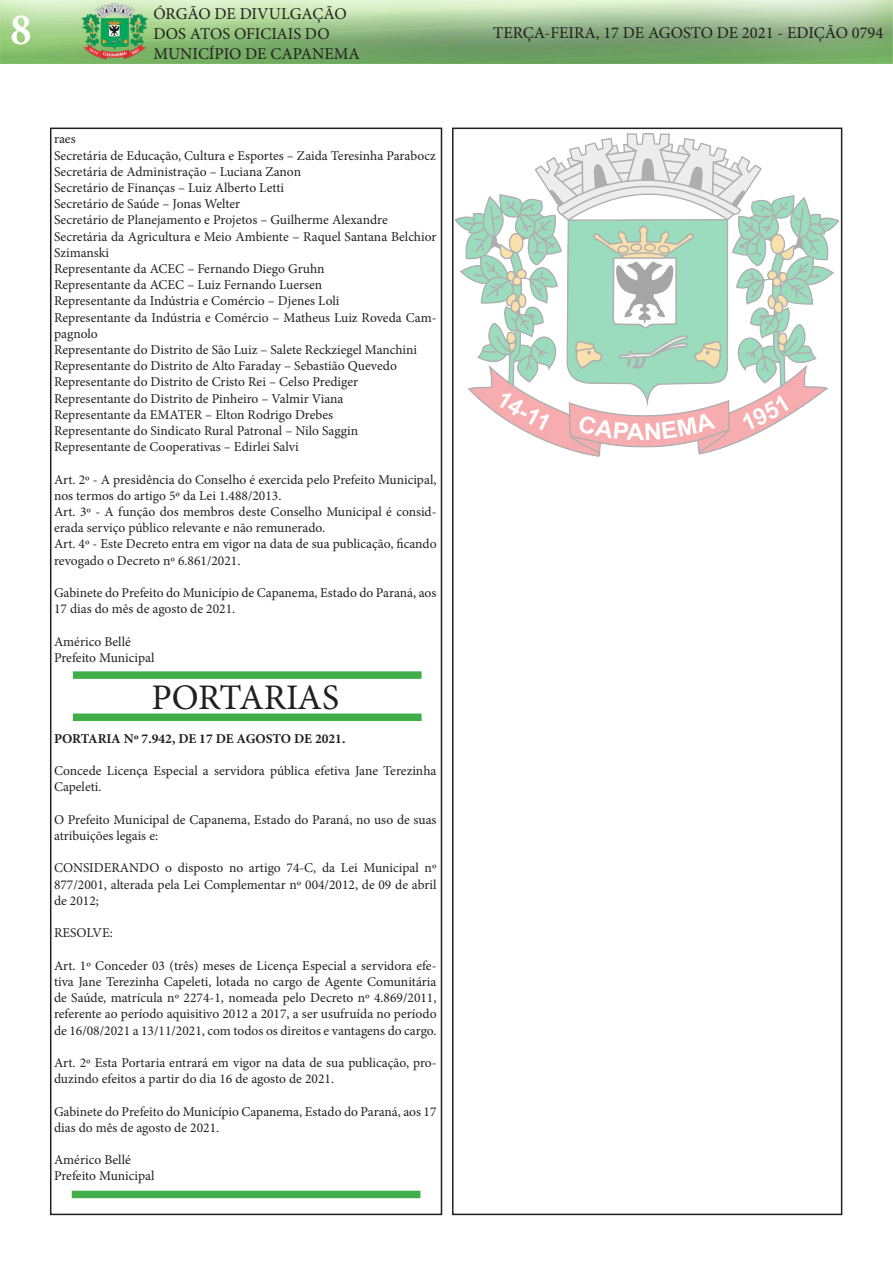
<style>
.page{position:relative;width:893px;height:1263px;background:#fff}
.page>*{position:absolute;margin:0;border:0;box-sizing:border-box;transform-origin:0 0}
.t1{font:700 condensed 45px "Minion Pro";color:#fff}
.t2{font:36px "Minion Pro";letter-spacing:-.005em;color:#231f20}
.t3{font:16.5px/19.8px "Minion Pro";color:#231f20}
.t4{font:13.5px/16.2px "Minion Pro";color:#231f20}
.t5{font:700 13.5px "Minion Pro";color:#231f20}
</style>
<div class="page">
<div style="left:50px;top:128px;width:392px;height:1087px;border:2px solid #231f20"></div>
<img style="left:0;top:0;width:893px;height:64px">
<div style="left:452px;top:128px;width:390px;height:1087px;border:2px solid #231f20"></div>
<div style="left:72px;top:1191px;width:348px;height:7px;background:#40ae49"></div>
<img style="left:455px;top:133px;width:383px;height:323px">
<div style="left:73px;top:671px;width:349px;height:8px;background:#40ae49"></div>
<div style="left:73px;top:713px;width:349px;height:8px;background:#40ae49"></div>
<h1 class="t1" style="left:11px;top:-1px;width:22px">8</h1>
<p class="t3" style="left:153px;top:4px;width:208px">ÓRGÃO DE DIVULGAÇÃO<br>DOS ATOS OFICIAIS DO<br>MUNICÍPIO DE CAPANEMA</p>
<p class="t4" style="left:54px;top:131px;width:23px">raes</p>
<p class="t4" style="left:54px;top:147px;width:383px">Secretária de Educação, Cultura e Esportes – Zaida Teresinha Parabocz</p>
<p class="t4" style="left:54px;top:163px;width:249px">Secretária de Administração – Luciana Zanon</p>
<p class="t4" style="left:54px;top:180px;width:232px">Secretário de Finanças – Luiz Alberto Letti</p>
<p class="t4" style="left:54px;top:196px;width:188px">Secretário de Saúde – Jonas Welter</p>
<p class="t4" style="left:54px;top:212px;width:335px">Secretário de Planejamento e Projetos – Guilherme Alexandre</p>
<p class="t4" style="left:54px;top:228px;width:384px">Secretária da Agricultura e Meio Ambiente – Raquel Santana Belchior<br>Szimanski</p>
<p class="t4" style="left:54px;top:261px;width:272px">Representante da ACEC – Fernando Diego Gruhn</p>
<p class="t4" style="left:54px;top:277px;width:270px">Representante da ACEC – Luiz Fernando Luersen</p>
<p class="t4" style="left:54px;top:293px;width:287px">Representante da Indústria e Comércio – Djenes Loli</p>
<p class="t4" style="left:54px;top:309px;width:384px">Representante da Indústria e Comércio – Matheus Luiz Roveda Cam&shy;pagnolo</p>
<p class="t4" style="left:54px;top:342px;width:365px">Representante do Distrito de São Luiz – Salete Reckziegel Manchini</p>
<p class="t4" style="left:54px;top:358px;width:344px">Representante do Distrito de Alto Faraday – Sebastião Quevedo</p>
<p class="t4" style="left:54px;top:374px;width:306px">Representante do Distrito de Cristo Rei – Celso Prediger</p>
<p class="t4" style="left:54px;top:390px;width:291px">Representante do Distrito de Pinheiro – Valmir Viana</p>
<p class="t4" style="left:54px;top:406px;width:281px">Representante da EMATER – Elton Rodrigo Drebes</p>
<p class="t4" style="left:54px;top:423px;width:306px">Representante do Sindicato Rural Patronal – Nilo Saggin</p>
<p class="t4" style="left:54px;top:439px;width:246px">Representante de Cooperativas – Edirlei Salvi</p>
<p class="t4" style="left:54px;top:471px;width:384px">Art. 2º - A presidência do Conselho é exercida pelo Prefeito Municipal, nos termos do artigo 5º da Lei 1.488/2013.</p>
<p class="t4" style="left:54px;top:504px;width:384px">Art. 3º - A função dos membros deste Conselho Municipal é consid&shy;erada serviço público relevante e não remunerado.</p>
<p class="t4" style="left:54px;top:536px;width:384px">Art. 4º - Este Decreto entra em vigor na data de sua publicação, ficando revogado o Decreto nº 6.861/2021.</p>
<p class="t4" style="left:54px;top:585px;width:384px">Gabinete do Prefeito do Município de Capanema, Estado do Paraná, aos<br>17 dias do mês de agosto de 2021.</p>
<p class="t4" style="left:54px;top:633px;width:78px">Américo Bellé</p>
<p class="t4" style="left:54px;top:649px;width:102px">Prefeito Municipal</p>
<p class="t2" style="left:151px;top:673px;width:189px">PORTARIAS</p>
<p class="t5" style="left:54px;top:729px;width:293px">PORTARIA Nº 7.942, DE 17 DE AGOSTO DE 2021.</p>
<p class="t4" style="left:54px;top:763px;width:384px">Concede Licença Especial a servidora pública efetiva Jane Terezinha<br>Capeleti.</p>
<p class="t4" style="left:54px;top:811px;width:384px">O Prefeito Municipal de Capanema, Estado do Paraná, no uso de suas atribuições legais e:</p>
<p class="t4" style="left:54px;top:860px;width:384px;text-align:justify">CONSIDERANDO o disposto no artigo 74-C, da Lei Municipal nº 877/2001, alterada pela Lei Complementar nº 004/2012, de 09 de abril de 2012;</p>
<p class="t4" style="left:54px;top:925px;width:60px">RESOLVE:</p>
<p class="t4" style="left:54px;top:957px;width:384px;text-align:justify">Art. 1º Conceder 03 (três) meses de Licença Especial a servidora efe&shy;tiva Jane Terezinha Capeleti, lotada no cargo de Agente Comunitária de Saúde, matrícula nº 2274-1, nomeada pelo Decreto nº 4.869/2011, referente ao período aquisitivo 2012 a 2017, a ser usufruída no período de 16/08/2021 a 13/11/2021, com todos os direitos e vantagens do cargo.</p>
<p class="t4" style="left:54px;top:1054px;width:384px">Art. 2º Esta Portaria entrará em vigor na data de sua publicação, pro&shy;duzindo efeitos a partir do dia 16 de agosto de 2021.</p>
<p class="t4" style="left:54px;top:1103px;width:384px">Gabinete do Prefeito do Município Capanema, Estado do Paraná, aos 17 dias do mês de agosto de 2021.</p>
<p class="t4" style="left:54px;top:1152px;width:78px">Américo Bellé</p>
<p class="t4" style="left:54px;top:1168px;width:102px">Prefeito Municipal</p>
<p class="t3" style="left:493px;top:23px;width:392px">TERÇA-FEIRA, 17 DE AGOSTO DE 2021 - EDIÇÃO 0794</p>
</div>
